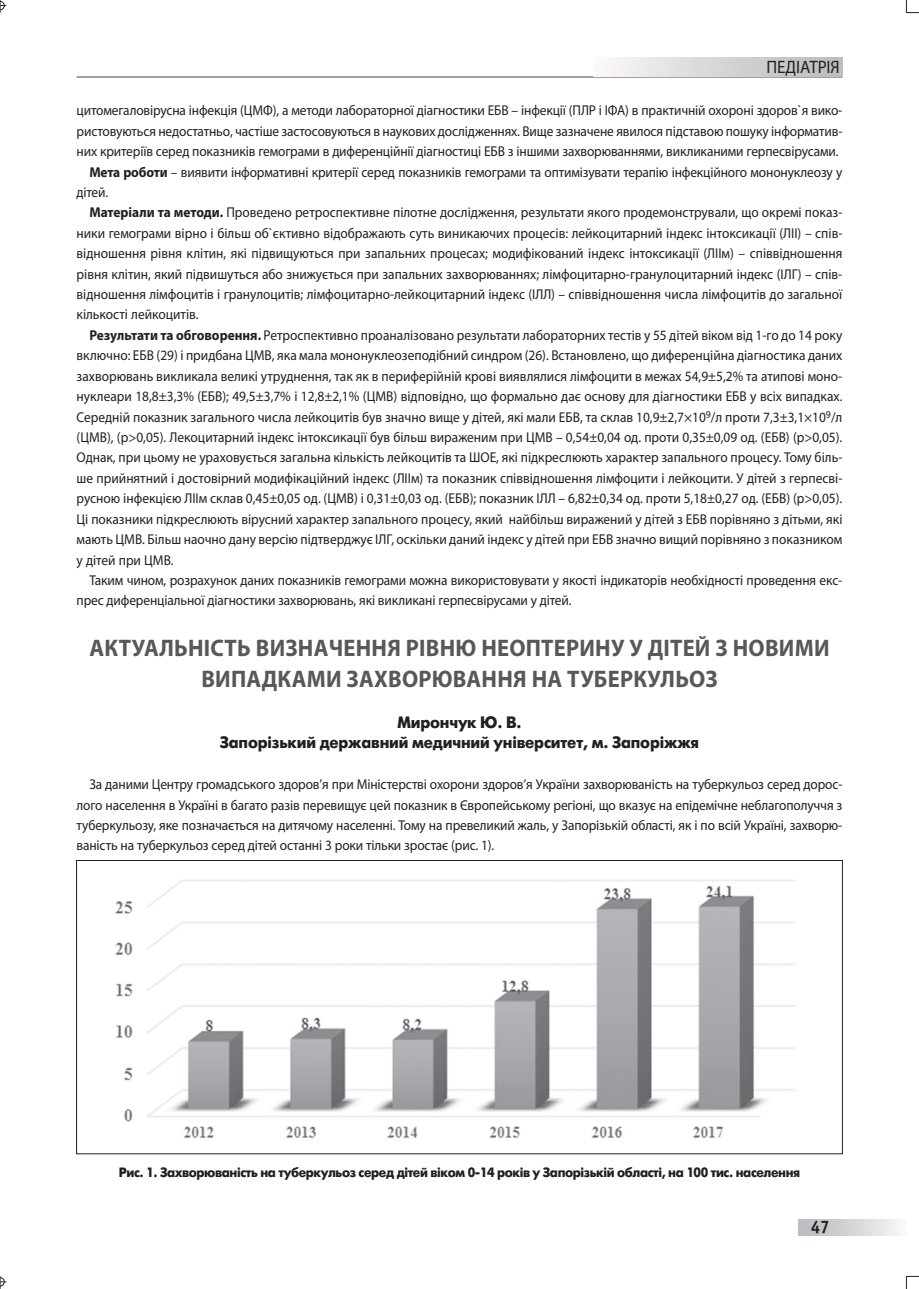
<style>
.page{position:relative;width:919px;height:1289px;background:#fff}
.page>*{position:absolute;margin:0;border:0;box-sizing:border-box;transform-origin:0 0}
.t1{font:700 24px/30.6px "Myriad Pro";letter-spacing:.01em;color:#57585a;text-align:center;scale:.94 1}
.t2{font:18px "Myriad Pro";letter-spacing:-.01em;color:#231f20;scale:.94 1}
.t3{font:700 18px "Officina Sans C";color:#231f20;scale:.94 1}
.t4{font:16.5px/20.4px "Futuris XC";letter-spacing:-.01em;color:#231f20;text-align:center;scale:.94 1}
.t5{font:14.25px/20.4px "Myriad Pro";color:#231f20;text-align:justify;scale:.94 1}
.t6{font:13.5px "Futuris XC";letter-spacing:-.03em;color:#231f20;scale:.94 1}
.s1{font-weight:700}
</style>
<div class="page">
<div style="left:798px;top:1219px;width:108px;height:16px;background:linear-gradient(to right,#b7b9bb,#f8f5f7)"></div>
<hr style="left:77px;top:76px;width:765px;height:2px;background:#808285">
<div style="left:593px;top:57px;width:249px;height:20px;background:linear-gradient(to right,#f9f6f8,#b8b9bc)"></div>
<svg style="left:0;top:0;width:6px;height:13px"></svg>
<svg style="left:906px;top:0;width:12px;height:13px"></svg>
<svg style="left:0;top:1276px;width:6px;height:12px"></svg>
<svg style="left:906px;top:1276px;width:12px;height:12px"></svg>
<img style="left:115px;top:880px;width:680px;height:258px">
<p class="t2" style="left:766px;top:60px;width:79px">ПЕДІАТРІЯ</p>
<p class="t5" style="left:77px;top:101px;width:816px">цитомегаловірусна інфекція (ЦМФ), а методи лабораторної діагностики ЕБВ – інфекції (ПЛР і ІФА) в практичній охороні здоров`я вико-</p>
<p class="t5" style="left:77px;top:122px;width:816px">ристовуються недостатньо, частіше застосовуються в наукових дослідженнях. Вище зазначене явилося підставою пошуку інформатив-</p>
<p class="t5" style="left:77px;top:142px;width:812px">них критеріїв серед показників гемограми в диференційнії діагностиці ЕБВ з іншими захворюваннями, викликаними герпесвірусами.</p>
<p class="t5" style="left:89px;top:163px;width:802px"><span class="s1">Мета роботи</span> – виявити iнформативнi критерiї серед показників гемограми та оптимізувати терапiю iнфекцiйного мононуклеозу у</p>
<p class="t5" style="left:77px;top:183px;width:35px">дiтей.</p>
<p class="t5" style="left:89px;top:203px;width:802px"><span class="s1">Матерiали та методи.</span> Проведено ретроспективне пілотне дослідження, результати якого продемонстрували, що окремі показ-</p>
<p class="t5" style="left:77px;top:224px;width:816px">ники гемограми вірно і більш об`єктивно відображають суть виникаючих процесів: лейкоцитарний індекс інтоксикації (ЛІІ) – спів-</p>
<p class="t5" style="left:77px;top:244px;width:816px">відношення рівня клітин, які підвищуються при запальних процесах; модифікований індекс інтоксикації (ЛІІм) – співвідношення</p>
<p class="t5" style="left:77px;top:265px;width:816px">рівня клітин, який пiдвишуться або знижується при запальних захворюваннях; лімфоцитарно-гранулоцитарний індекс (ІЛГ) – спів-</p>
<p class="t5" style="left:77px;top:285px;width:816px">відношення лімфоцитів і гранулоцитів; лімфоцитарно-лейкоцитарний індекс (ІЛЛ) – співвідношення числа лімфоцитів до загальної</p>
<p class="t5" style="left:77px;top:305px;width:131px">кількості лейкоцитів.</p>
<p class="t5" style="left:89px;top:326px;width:802px"><span class="s1">Результати та обговорення.</span> Ретроспективно проаналізовано результати лабораторних тестів у 55 дітей віком від 1-го до 14 року</p>
<p class="t5" style="left:77px;top:346px;width:816px">включно: ЕБВ (29) i придбана ЦМВ, яка мала мононуклеозеподібний синдром (26). Встановлено, що диференційна діагностика даних</p>
<p class="t5" style="left:77px;top:367px;width:816px">захворювань викликала великі утруднення, так як в периферійній крові виявлялися лімфоцити в межах 54,9±5,2% та атипові моно-</p>
<p class="t5" style="left:77px;top:387px;width:816px">нуклеари 18,8±3,3% (ЕБВ); 49,5±3,7% і 12,8±2,1% (ЦМВ) відповідно, що формально дає основу для діагностики ЕБВ у всіх випадках.</p>
<p class="t5" style="left:77px;top:408px;width:816px">Середній показник загального числа лейкоцитів був значно вище у дітей, які мали ЕБВ, та склав 10,9±2,7×10<sup>9</sup>/л проти 7,3±3,1×10<sup>9</sup>/л</p>
<p class="t5" style="left:77px;top:428px;width:816px">(ЦМВ), (р&gt;0,05). Лекоцитарний індекс інтоксикації був більш вираженим при ЦМВ – 0,54±0,04 од. проти 0,35±0,09 од. (ЕБВ) (р&gt;0,05).</p>
<p class="t5" style="left:77px;top:448px;width:816px">Однак, при цьому не ураховується загальна кількість лейкоцитів та ШОЕ, які підкреслюють характер запального процесу. Тому біль-</p>
<p class="t5" style="left:77px;top:469px;width:816px">ше прийнятний і достовірний модифікаційний індекс (ЛІІм) та показник співвідношення лімфоцити і лейкоцити. У дітей з герпесві-</p>
<p class="t5" style="left:77px;top:489px;width:816px">русною інфекцією ЛІІм склав 0,45±0,05 од. (ЦМВ) і 0,31±0,03 од. (ЕБВ); показник ІЛЛ – 6,82±0,34 од. проти 5,18±0,27 од. (ЕБВ) (р&gt;0,05).</p>
<p class="t5" style="left:77px;top:510px;width:816px">Ці показники підкреслюють вірусний характер запального процесу, який найбільш виражений у дітей з ЕБВ порівняно з дітьми, які</p>
<p class="t5" style="left:77px;top:530px;width:816px">мають ЦМВ. Більш наочно дану версію підтверджує ІЛГ, оскільки даний індекс у дітей при ЕБВ значно вищий порівняно з показником</p>
<p class="t5" style="left:77px;top:550px;width:105px">у дітей при ЦМВ.</p>
<p class="t5" style="left:89px;top:571px;width:802px">Таким чином, розрахунок даних показників гемограми можна використовувати у якості індикаторів необхідності проведення екс-</p>
<p class="t5" style="left:77px;top:591px;width:528px">прес диференціальної діагностики захворювань, які викликані герпесвірусами у дітей.</p>
<h1 class="t1" style="left:89px;top:635px;width:788px">АКТУАЛЬНІСТЬ ВИЗНАЧЕННЯ РІВНЮ НЕОПТЕРИНУ У ДІТЕЙ З НОВИМИ<br>ВИПАДКАМИ ЗАХВОРЮВАННЯ НА ТУБЕРКУЛЬОЗ</h1>
<p class="t4" style="left:220px;top:713px;width:511px">Мирончук Ю. В.<br>Запорізький державний медичний університет, м. Запоріжжя</p>
<p class="t5" style="left:77px;top:775px;width:816px;text-indent:13px">За даними Центру громадського здоров’я при Міністерстві охорони здоров’я України захворюваність на туберкульоз серед дорос&shy;лого населення в Україні в багато разів перевищує цей показник в Європейському регіоні, що вказує на епідемічне неблагополуччя з туберкульозу, яке позначається на дитячому населенні. Тому на превеликий жаль, у Запорізькій області, як і по всій Україні, захворю&shy;ваність на туберкульоз серед дітей останні 3 роки тільки зростає (рис. 1).</p>
<p class="t6" style="left:119px;top:1166px;width:726px">Рис. 1. Захворюваність на туберкульоз серед дітей віком 0-14 років у Запорізькій області, на 100 тис. населення</p>
<p class="t3" style="left:810px;top:1216px;width:21px">47</p>
</div>
